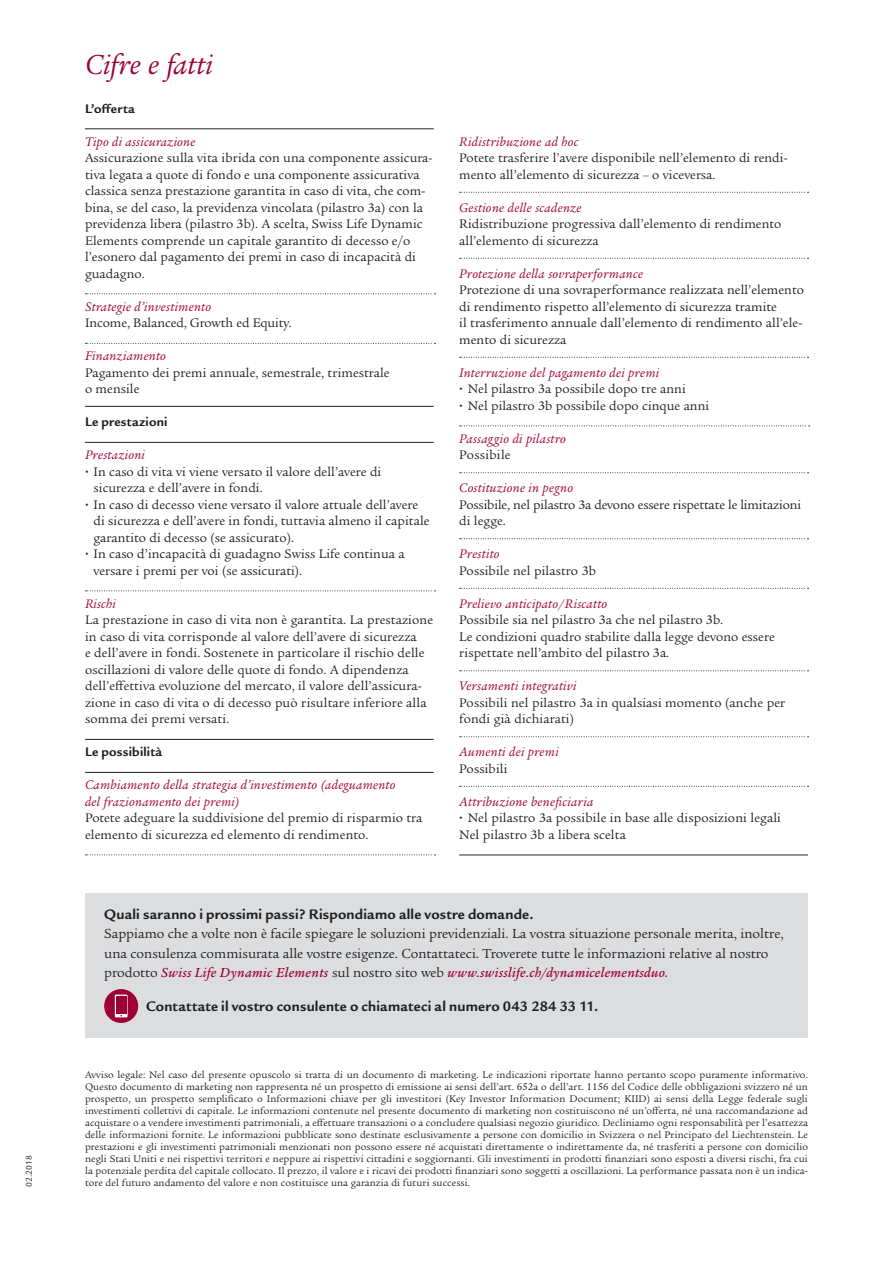
<style>
.page{position:relative;width:893px;height:1263px;background:#fff}
.page>*{position:absolute;margin:0;border:0;box-sizing:border-box;transform-origin:0 0}
.Book_14_16pt_K{font:italic 30px "Legacy Serif ITC Pro";letter-spacing:-.005em;color:#9e0135}
.Bold_10_13pt_K{font:700 15px "Legacy Sans ITC Pro";letter-spacing:.015em;color:#231f20}
.Book_10_12pt_K{font:14.25px/19.5px "Legacy Serif ITC Pro";color:#231f20}
.Bold_10_13pt_K-2{font:13.5px/16.5px "Legacy Serif ITC Pro";letter-spacing:.005em;color:#231f20}
.Aufzählung{font:13.5px/16.5px "Legacy Serif ITC Pro";letter-spacing:.005em;color:#231f20}
.Bold_10_13pt_K-3{font:italic 13.5px/16.5px "Legacy Serif ITC Pro";letter-spacing:.02em;color:#9e0135}
.Aufzählung-2{font:italic 13.5px/16.5px "Legacy Serif ITC Pro";letter-spacing:.02em;color:#9e0135}
.Bold_10_13pt_K-4{font:700 13.5px "Legacy Sans ITC Pro";letter-spacing:.02em;color:#231f20}
.Bold_10_13pt_K_IT{font:10.5px/12px "Legacy Serif ITC Pro";letter-spacing:.01em;color:#231f20;text-align:justify}
._012_Bildlegende{font:9px "Legacy Sans ITC Pro";color:#231f20}
.s1{font-style:italic;color:#9e0135}
.s2{font-style:normal;color:#231f20}
.s3{font-weight:500;font-style:italic;color:#9e0135}
</style>
<div class="page">
<div style="left:85px;top:893px;width:723px;height:145px;background:#dcdddf"></div>
<div style="left:104px;top:989px;width:34px;height:34px;background:#9e0135;border-radius:50%"></div>
<svg style="left:115px;top:994px;width:13px;height:23px"></svg>
<div style="left:116px;top:997px;width:10px;height:17px;background:#9e0135"></div>
<hr style="left:85px;top:406px;width:349px;height:1px;background:#231f20">
<hr style="left:85px;top:128px;width:349px;height:1px;background:#231f20">
<svg style="left:85px;top:293px;width:350px;height:1px"></svg>
<svg style="left:85px;top:343px;width:350px;height:1px"></svg>
<hr style="left:85px;top:442px;width:349px;height:1px;background:#231f20">
<svg style="left:85px;top:590px;width:350px;height:1px"></svg>
<hr style="left:85px;top:739px;width:349px;height:1px;background:#231f20">
<hr style="left:85px;top:772px;width:349px;height:1px;background:#231f20">
<svg style="left:85px;top:854px;width:350px;height:1px"></svg>
<svg style="left:460px;top:192px;width:348px;height:1px"></svg>
<svg style="left:460px;top:258px;width:348px;height:1px"></svg>
<svg style="left:460px;top:357px;width:348px;height:1px"></svg>
<svg style="left:460px;top:472px;width:348px;height:1px"></svg>
<svg style="left:460px;top:538px;width:348px;height:1px"></svg>
<svg style="left:460px;top:588px;width:348px;height:1px"></svg>
<svg style="left:460px;top:670px;width:348px;height:1px"></svg>
<svg style="left:460px;top:736px;width:348px;height:1px"></svg>
<svg style="left:460px;top:786px;width:348px;height:1px"></svg>
<svg style="left:460px;top:425px;width:350px;height:1px"></svg>
<hr style="left:459px;top:854px;width:349px;height:1px;background:#231f20">
<p class="_012_Bildlegende" style="left:24px;top:1187px;width:33px;rotate:-90deg">02.2018</p>
<p class="Book_14_16pt_K" style="left:85px;top:46px;width:129px">Cifre e fatti</p>
<p class="Bold_10_13pt_K-4" style="left:85px;top:100px;width:51px">L’offerta</p>
<p class="Bold_10_13pt_K-3" style="left:85px;top:133px;width:112px">Tipo di assicurazione</p>
<p class="Aufzählung" style="left:85px;top:150px;width:349px">Assicurazione sulla vita ibrida con una componente assicura&shy;tiva legata a quote di fondo e una componente assicurativa classica senza prestazione garantita in caso di vita, che com&shy;bina, se del caso, la previdenza vincolata (pilastro 3a) con la previdenza libera (pilastro 3b). A scelta, Swiss Life Dynamic Elements comprende un capitale garantito di decesso e/o l’esonero dal pagamento dei premi in caso di incapacità di guadagno.</p>
<p class="Bold_10_13pt_K-3" style="left:85px;top:298px;width:128px">Strategie d’investimento</p>
<p class="Aufzählung" style="left:85px;top:315px;width:208px">Income, Balanced, Growth ed Equity.</p>
<p class="Bold_10_13pt_K-3" style="left:85px;top:347px;width:82px">Finanziamento</p>
<p class="Aufzählung" style="left:85px;top:364px;width:306px">Pagamento dei premi annuale, semestrale, trimestrale o mensile</p>
<p class="Bold_10_13pt_K-4" style="left:85px;top:414px;width:84px">Le prestazioni</p>
<p class="Bold_10_13pt_K-3" style="left:85px;top:446px;width:61px">Prestazioni</p>
<p class="Aufzählung" style="left:94px;top:463px;width:289px">In caso di vita vi viene versato il valore dell’avere di sicurezza e dell’avere in fondi.</p>
<p class="Aufzählung" style="left:94px;top:496px;width:338px">In caso di decesso viene versato il valore attuale dell’avere di sicurezza e dell’avere in fondi, tuttavia almeno il capitale garantito di decesso (se assicurato).</p>
<p class="Aufzählung" style="left:94px;top:546px;width:313px">In caso d’incapacità di guadagno Swiss Life continua a versare i premi per voi (se assicurati).</p>
<p class="Bold_10_13pt_K-3" style="left:85px;top:595px;width:32px">Rischi</p>
<p class="Bold_10_13pt_K-2" style="left:85px;top:612px;width:350px">La prestazione in caso di vita non è garantita. La prestazione in caso di vita corrisponde al valore dell’avere di sicurezza<br>e dell’avere in fondi. Sostenete in particolare il rischio delle oscillazioni di valore delle quote di fondo. A dipendenza dell’effettiva evoluzione del mercato, il valore dell’assicura&shy;zione in caso di vita o di decesso può risultare inferiore alla somma dei premi versati.</p>
<p class="Bold_10_13pt_K-4" style="left:85px;top:744px;width:79px">Le possibilità</p>
<p class="Aufzählung-2" style="left:85px;top:776px;width:312px">Cambiamento della strategia d’investimento (adeguamento del frazionamento dei premi)</p>
<p class="Bold_10_13pt_K-2" style="left:85px;top:810px;width:339px">Potete adeguare la suddivisione del premio di risparmio tra elemento di sicurezza ed elemento di rendimento.</p>
<p class="Bold_10_13pt_K-3" style="left:459px;top:133px;width:121px">Ridistribuzione ad hoc</p>
<p class="Bold_10_13pt_K-2" style="left:459px;top:150px;width:330px">Potete trasferire l’avere disponibile nell’elemento di rendi&shy;mento all’elemento di sicurezza – o viceversa.</p>
<p class="Aufzählung" style="left:459px;top:199px;width:324px"><span class="s1">Gestione delle scadenze<br></span>Ridistribuzione progressiva dall’elemento di rendimento all’elemento di sicurezza</p>
<p class="Aufzählung-2" style="left:459px;top:265px;width:185px">Protezione della sovraperformance</p>
<p class="Bold_10_13pt_K-2" style="left:459px;top:282px;width:346px">Protezione di una sovraperformance realizzata nell’elemento di rendimento rispetto all’elemento di sicurezza tramite<br>il trasferimento annuale dall’elemento di rendimento all’ele&shy;mento di sicurezza</p>
<p class="Bold_10_13pt_K-3" style="left:459px;top:364px;width:201px">Interruzione del pagamento dei premi</p>
<p class="Aufzählung" style="left:468px;top:381px;width:220px">Nel pilastro 3a possibile dopo tre anni</p>
<p class="Aufzählung" style="left:468px;top:397px;width:243px">Nel pilastro 3b possibile dopo cinque anni</p>
<p class="Bold_10_13pt_K-3" style="left:459px;top:430px;width:108px">Passaggio di pilastro<br><span class="s2">Possibile</span></p>
<p class="Bold_10_13pt_K-2" style="left:459px;top:480px;width:343px"><span class="s1">Costituzione in pegno<br></span>Possibile, nel pilastro 3a devono essere rispettate le limitazioni di legge.</p>
<p class="Bold_10_13pt_K-2" style="left:459px;top:546px;width:138px"><span class="s1">Prestito<br></span>Possibile nel pilastro 3b</p>
<p class="Bold_10_13pt_K-2" style="left:459px;top:595px;width:317px"><span class="s1">Prelievo anticipato/Riscatto<br></span>Possibile sia nel pilastro 3a che nel pilastro 3b.<br>Le condizioni quadro stabilite dalla legge devono essere rispettate nell’ambito del pilastro 3a.</p>
<p class="Bold_10_13pt_K-2" style="left:459px;top:678px;width:327px"><span class="s1">Versamenti integrativi<br></span>Possibili nel pilastro 3a in qualsiasi momento (anche per fondi già dichiarati)</p>
<p class="Bold_10_13pt_K-3" style="left:459px;top:743px;width:101px">Aumenti dei premi<br><span class="s2">Possibili</span></p>
<p class="Bold_10_13pt_K-3" style="left:459px;top:793px;width:135px">Attribuzione beneficiaria</p>
<p class="Aufzählung" style="left:468px;top:810px;width:315px">Nel pilastro 3a possibile in base alle disposizioni legali</p>
<p class="Aufzählung" style="left:459px;top:826px;width:168px">Nel pilastro 3b a libera scelta</p>
<p class="Bold_10_13pt_K" style="left:104px;top:905px;width:431px">Quali saranno i prossimi passi? Rispondiamo alle vostre domande.</p>
<p class="Book_10_12pt_K" style="left:104px;top:924px;width:681px">Sappiamo che a volte non è facile spiegare le soluzioni previdenziali. La vostra situazione personale merita, inoltre, una consulenza commisurata alle vostre esigenze. Contattateci. Troverete tutte le informazioni relative al nostro prodotto <span class="s3">Swiss Life Dynamic Elements</span> sul nostro sito web <span class="s3">www.swisslife.ch/dynamicelementsduo.</span></p>
<p class="Bold_10_13pt_K" style="left:146px;top:997px;width:454px">Contattate il vostro consulente o chiamateci al numero 043 284 33 11.</p>
<p class="Bold_10_13pt_K_IT" style="left:85px;top:1068px;width:724px">Avviso legale: Nel caso del presente opuscolo si tratta di un documento di marketing. Le indicazioni riportate hanno pertanto scopo puramente informativo.<br>Questo documento di marketing non rappresenta né un prospetto di emissione ai sensi dell’art. 652a o dell’art. 1156 del Codice delle obbligazioni svizzero né un prospetto, un prospetto semplificato o Informazioni chiave per gli investitori (Key Investor Information Document; KIID) ai sensi della Legge federale sugli investimenti collettivi di capitale. Le informazioni contenute nel presente documento di marketing non costituiscono né un’offerta, né una raccomandazione ad acquistare o a vendere investimenti patrimoniali, a effettuare transazioni o a concludere qualsiasi negozio giuridico. Decliniamo ogni responsabilità per l’esattezza delle informazioni fornite. Le informazioni pubblicate sono destinate esclusivamente a persone con domicilio in Svizzera o nel Principato del Liechtenstein. Le prestazioni e gli investimenti patrimoniali menzionati non possono essere né acquistati direttamente o indirettamente da, né trasferiti a persone con domicilio negli Stati Uniti e nei rispettivi territori e neppure ai rispettivi cittadini e soggiornanti. Gli investimenti in prodotti finanziari sono esposti a diversi rischi, fra cui la potenziale perdita del capitale collocato. Il prezzo, il valore e i ricavi dei prodotti finanziari sono soggetti a oscillazioni. La performance passata non è un indica&shy;tore del futuro andamento del valore e non costituisce una garanzia di futuri successi.</p>
</div>
